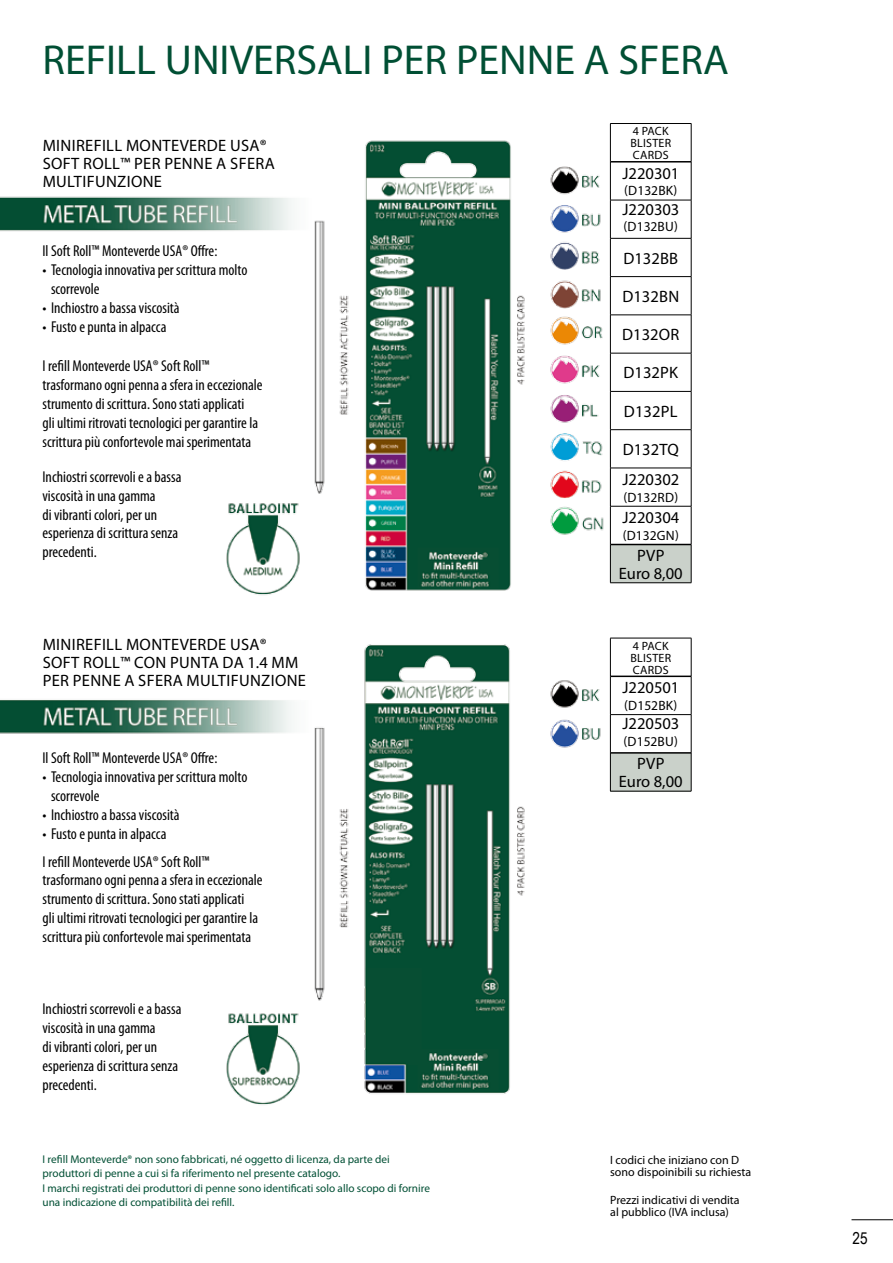
<style>
.page{position:relative;width:893px;height:1263px;background:#fff}
.page>*{position:absolute;margin:0;border:0;box-sizing:border-box;transform-origin:0 0}
.t1{font:42px "Myriad Pro";color:#004f34}
.t2{font:16.5px/18px "Myriad Pro";letter-spacing:.02em;color:#000}
.t3{font:16.5px/18px "Myriad Pro";color:#000;text-align:center}
.t4{font:16.5px "Arial Narrow";color:#000}
.t5{font:condensed 15.75px/18.9px "Myriad Pro";color:#000}
.t6{font:13.5px "Myriad Pro";letter-spacing:.01em;color:#000}
.t7{font:12px/12px "Myriad Pro";color:#000}
.t8{font:12px/12px "Myriad Pro";letter-spacing:.02em;color:#000}
.t9{font:11.25px/14.2px "Myriad Pro";color:#004f34}
</style>
<div class="page">
<hr style="left:851px;top:1219px;width:42px;height:1px;background:#000">
<img style="left:0;top:140px;width:604px;height:965px">
<div style="left:610px;top:544px;width:81px;height:39px;background:#cad1ca"></div>
<hr style="left:610px;top:123px;width:81px;height:1px;background:#000">
<hr style="left:610px;top:124px;width:1px;height:38px;background:#000">
<hr style="left:691px;top:124px;width:1px;height:38px;background:#000">
<hr style="left:610px;top:162px;width:1px;height:38px;background:#000">
<hr style="left:691px;top:162px;width:1px;height:38px;background:#000">
<hr style="left:610px;top:200px;width:81px;height:1px;background:#000">
<hr style="left:610px;top:200px;width:1px;height:38px;background:#000">
<hr style="left:691px;top:200px;width:1px;height:38px;background:#000">
<hr style="left:610px;top:238px;width:81px;height:1px;background:#000">
<hr style="left:610px;top:238px;width:1px;height:38px;background:#000">
<hr style="left:691px;top:238px;width:1px;height:38px;background:#000">
<hr style="left:610px;top:276px;width:81px;height:1px;background:#000">
<hr style="left:610px;top:277px;width:1px;height:38px;background:#000">
<hr style="left:691px;top:277px;width:1px;height:38px;background:#000">
<hr style="left:610px;top:315px;width:81px;height:1px;background:#000">
<hr style="left:610px;top:315px;width:1px;height:38px;background:#000">
<hr style="left:691px;top:315px;width:1px;height:38px;background:#000">
<hr style="left:610px;top:353px;width:81px;height:1px;background:#000">
<hr style="left:610px;top:353px;width:1px;height:38px;background:#000">
<hr style="left:691px;top:353px;width:1px;height:38px;background:#000">
<hr style="left:610px;top:391px;width:81px;height:1px;background:#000">
<hr style="left:610px;top:392px;width:1px;height:37px;background:#000">
<hr style="left:691px;top:392px;width:1px;height:37px;background:#000">
<hr style="left:610px;top:429px;width:81px;height:1px;background:#000">
<hr style="left:610px;top:430px;width:1px;height:38px;background:#000">
<hr style="left:691px;top:430px;width:1px;height:38px;background:#000">
<hr style="left:610px;top:468px;width:81px;height:1px;background:#000">
<hr style="left:610px;top:468px;width:1px;height:38px;background:#000">
<hr style="left:691px;top:468px;width:1px;height:38px;background:#000">
<hr style="left:610px;top:506px;width:81px;height:1px;background:#000">
<hr style="left:610px;top:506px;width:1px;height:38px;background:#000">
<hr style="left:691px;top:506px;width:1px;height:38px;background:#000">
<hr style="left:610px;top:544px;width:1px;height:39px;background:#000">
<hr style="left:691px;top:544px;width:1px;height:39px;background:#000">
<hr style="left:610px;top:582px;width:81px;height:1px;background:#000">
<hr style="left:611px;top:161px;width:80px;height:2px;background:#000">
<hr style="left:611px;top:544px;width:80px;height:1px;background:#000">
<div style="left:610px;top:753px;width:81px;height:38px;background:#cad1ca"></div>
<hr style="left:610px;top:638px;width:81px;height:1px;background:#000">
<hr style="left:610px;top:638px;width:1px;height:38px;background:#000">
<hr style="left:691px;top:638px;width:1px;height:38px;background:#000">
<hr style="left:610px;top:676px;width:1px;height:38px;background:#000">
<hr style="left:691px;top:676px;width:1px;height:38px;background:#000">
<hr style="left:610px;top:714px;width:81px;height:1px;background:#000">
<hr style="left:610px;top:715px;width:1px;height:38px;background:#000">
<hr style="left:691px;top:715px;width:1px;height:38px;background:#000">
<hr style="left:610px;top:753px;width:1px;height:38px;background:#000">
<hr style="left:691px;top:753px;width:1px;height:38px;background:#000">
<hr style="left:610px;top:791px;width:81px;height:1px;background:#000">
<hr style="left:611px;top:676px;width:80px;height:1px;background:#000">
<hr style="left:611px;top:752px;width:80px;height:2px;background:#000">
<h1 class="t1" style="left:43px;top:34px;width:688px">REFILL UNIVERSALI PER PENNE A SFERA</h1>
<p class="t2" style="left:43px;top:136px;width:234px">MINIREFILL MONTEVERDE USA®<br>SOFT ROLL™ PER PENNE A SFERA<br>MULTIFUNZIONE</p>
<p class="t5" style="left:43px;top:241px;width:176px">Il Soft Roll™ Monteverde USA® Offre:</p>
<p class="t5" style="left:51px;top:260px;width:198px;text-indent:-9px">• Tecnologia innovativa per scrittura molto scorrevole</p>
<p class="t5" style="left:43px;top:298px;width:139px">• Inchiostro a bassa viscosità</p>
<p class="t5" style="left:43px;top:317px;width:125px">• Fusto e punta in alpacca</p>
<p class="t5" style="left:43px;top:356px;width:222px">I refill Monteverde USA® Soft Roll™ trasformano ogni penna a sfera in eccezionale strumento di scrittura. Sono stati applicati<br>gli ultimi ritrovati tecnologici per garantire la scrittura più confortevole mai sperimentata</p>
<p class="t5" style="left:43px;top:467px;width:140px">Inchiostri scorrevoli e a bassa viscosità in una gamma<br>di vibranti colori, per un esperienza di scrittura senza precedenti.</p>
<p class="t2" style="left:43px;top:635px;width:265px">MINIREFILL MONTEVERDE USA®<br>SOFT ROLL™ CON PUNTA DA 1.4 MM<br>PER PENNE A SFERA MULTIFUNZIONE</p>
<p class="t5" style="left:43px;top:748px;width:176px">Il Soft Roll™ Monteverde USA® Offre:</p>
<p class="t5" style="left:51px;top:767px;width:198px;text-indent:-9px">• Tecnologia innovativa per scrittura molto scorrevole</p>
<p class="t5" style="left:43px;top:805px;width:139px">• Inchiostro a bassa viscosità</p>
<p class="t5" style="left:43px;top:824px;width:125px">• Fusto e punta in alpacca</p>
<p class="t5" style="left:43px;top:852px;width:222px">I refill Monteverde USA® Soft Roll™ trasformano ogni penna a sfera in eccezionale strumento di scrittura. Sono stati applicati<br>gli ultimi ritrovati tecnologici per garantire la scrittura più confortevole mai sperimentata</p>
<p class="t5" style="left:43px;top:999px;width:140px">Inchiostri scorrevoli e a bassa viscosità in una gamma<br>di vibranti colori, per un esperienza di scrittura senza precedenti.</p>
<p class="t9" style="left:43px;top:1152px;width:389px">I refill Monteverde® non sono fabbricati, né oggetto di licenza, da parte dei produttori di penne a cui si fa riferimento nel presente catalogo.<br>I marchi registrati dei produttori di penne sono identificati solo allo scopo di fornire una indicazione di compatibilità dei refill.</p>
<p class="t8" style="left:630px;top:125px;width:42px">4 PACK<br>BLISTER<br>CARDS</p>
<p class="t3" style="left:622px;top:164px;width:59px">J220301</p>
<p class="t6" style="left:624px;top:182px;width:55px">(D132BK)</p>
<p class="t3" style="left:622px;top:200px;width:59px">J220303</p>
<p class="t6" style="left:623px;top:218px;width:56px">(D132BU)</p>
<p class="t2" style="left:623px;top:249px;width:56px">D132BB</p>
<p class="t2" style="left:622px;top:287px;width:58px">D132BN</p>
<p class="t2" style="left:622px;top:325px;width:59px">D132OR</p>
<p class="t2" style="left:623px;top:364px;width:56px">D132PK</p>
<p class="t2" style="left:624px;top:402px;width:55px">D132PL</p>
<p class="t3" style="left:622px;top:434px;width:59px;line-height:30px;text-align:left">D132TQ<br>J220302</p>
<p class="t6" style="left:623px;top:489px;width:56px">(D132RD)</p>
<p class="t3" style="left:622px;top:508px;width:59px">J220304</p>
<p class="t6" style="left:623px;top:527px;width:58px">(D132GN)</p>
<p class="t3" style="left:619px;top:546px;width:65px">PVP<br>Euro 8,00</p>
<p class="t8" style="left:630px;top:639px;width:42px">4 PACK<br>BLISTER<br>CARDS</p>
<p class="t3" style="left:622px;top:679px;width:59px">J220501</p>
<p class="t6" style="left:624px;top:697px;width:55px">(D152BK)</p>
<p class="t3" style="left:622px;top:714px;width:59px">J220503</p>
<p class="t6" style="left:623px;top:733px;width:56px">(D152BU)</p>
<p class="t3" style="left:619px;top:754px;width:65px">PVP<br>Euro 8,00</p>
<p class="t7" style="left:610px;top:1153px;width:143px">I codici che iniziano con D sono dispoinibili su richiesta</p>
<p class="t7" style="left:610px;top:1194px;width:131px">Prezzi indicativi di vendita al pubblico (IVA inclusa)</p>
<p class="t4" style="left:853px;top:1226px;width:17px">25</p>
</div>
